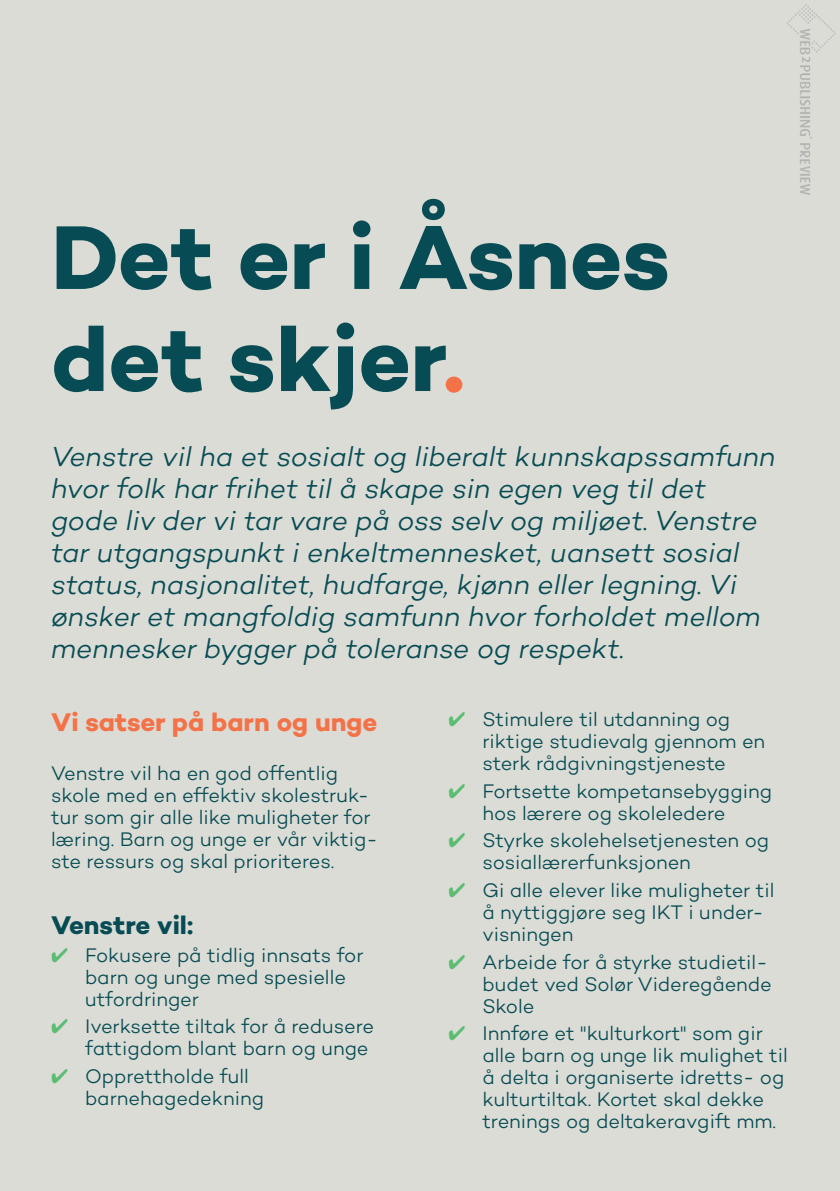
<style>
.page{position:relative;width:840px;height:1191px;background:#fff}
.page>*{position:absolute;margin:0;border:0;box-sizing:border-box;transform-origin:0 0}
.t1{font:700 92px/102px "Campton";letter-spacing:-.005em;color:#074c54}
.t2{font:italic 300 28px/32px "Campton";letter-spacing:-.005em;color:#074c54}
.t3{font:700 26px "Campton";color:#f37248}
.t4{font:700 26px "Campton";color:#074c54}
.t5{font:300 20px/22px "Campton";letter-spacing:-.005em;color:#074c54}
.s1{color:#f37248}
.s2{color:#5bbd72}
</style>
<div class="page">
<div style="left:0;top:0;width:839px;height:1191px;background:#dcdcd6"></div>
<img style="left:787px;top:4px;width:48px;height:190px">
<h1 class="t1" style="left:51px;top:205px;width:620px">Det er i Åsnes det skjer<span class="s1">.</span></h1>
<p class="t2" style="left:51px;top:439px;width:725px">Venstre vil ha et sosialt og liberalt kunnskapssamfunn hvor folk har frihet til å skape sin egen veg til det gode liv der vi tar vare på oss selv og miljøet. Venstre tar utgangspunkt i enkeltmennesket, uansett sosial status, nasjonalitet, hudfarge, kjønn eller legning. Vi ønsker et mangfoldig samfunn hvor forholdet mellom mennesker bygger på toleranse og respekt.</p>
<h3 class="t3" style="left:51px;top:705px;width:328px">Vi satser på barn og unge</h3>
<p class="t5" style="left:51px;top:762px;width:328px">Venstre vil ha en god offentlig skole med en effektiv skolestruk&shy;tur som gir alle like muligheter for læring. Barn og unge er vår viktig&shy;ste ressurs og skal prioriteres.</p>
<h3 class="t4" style="left:51px;top:908px;width:143px">Venstre vil:</h3>
<p class="t5" style="left:85px;top:943px;width:280px;text-indent:-34px"><span class="s2">✔</span> Fokusere på tidlig innsats for barn og unge med spesielle utfordringer</p>
<p class="t5" style="left:51px;top:1015px;width:324px;text-align:right"><span class="s2">✔</span> Iverksette tiltak for å redusere fattigdom blant barn og unge</p>
<p class="t5" style="left:85px;top:1065px;width:180px;text-indent:-34px"><span class="s2">✔</span> Opprettholde full barnehagedekning</p>
<p class="t5" style="left:482px;top:707px;width:284px;text-indent:-34px"><span class="s2">✔</span> Stimulere til utdanning og riktige studievalg gjennom en sterk rådgivningstjeneste</p>
<p class="t5" style="left:482px;top:779px;width:291px;text-indent:-34px"><span class="s2">✔</span> Fortsette kompetansebygging hos lærere og skoleledere</p>
<p class="t5" style="left:482px;top:829px;width:288px;text-indent:-34px"><span class="s2">✔</span> Styrke skolehelsetjenesten og sosiallærerfunksjonen</p>
<p class="t5" style="left:482px;top:878px;width:293px;text-indent:-34px"><span class="s2">✔</span> Gi alle elever like muligheter til å nyttiggjøre seg IKT i under&shy;visningen</p>
<p class="t5" style="left:482px;top:950px;width:291px;text-indent:-34px"><span class="s2">✔</span> Arbeide for å styrke studietil&shy;budet ved Solør Videregående<br>Skole</p>
<p class="t5" style="left:482px;top:1022px;width:307px;text-indent:-34px"><span class="s2">✔</span> Innføre et "kulturkort" som gir alle barn og unge lik mulighet til å delta i organiserte idretts- og kulturtiltak. Kortet skal dekke trenings og deltakeravgift mm.</p>
</div>
